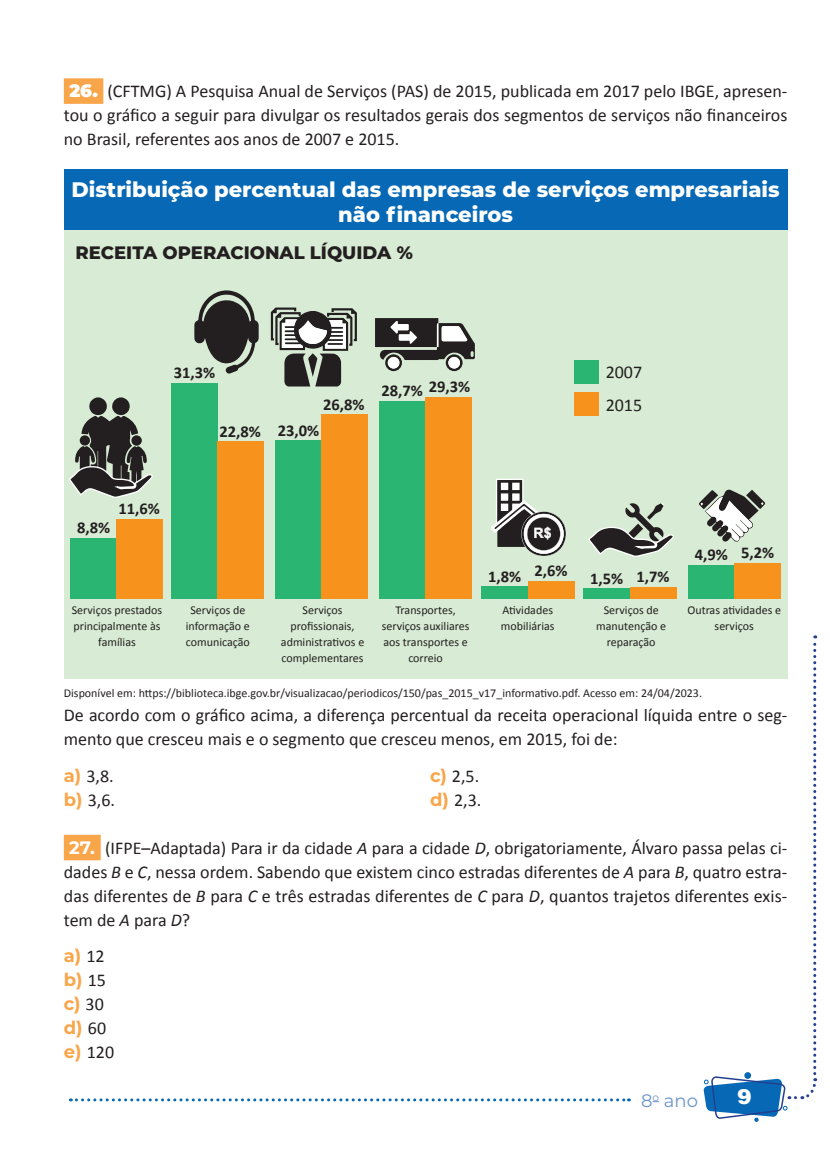
<style>
.page{position:relative;width:830px;height:1170px;background:#fff}
.page>*{position:absolute;margin:0;border:0;box-sizing:border-box;transform-origin:0 0}
.TITULO{font:800 21px/25.2px "Montserrat";color:#fff;text-align:center}
.t1{font:900 21px "Helvetica";color:#fff}
.ENUNCIADO{font:18px/24px "Calibri";color:#231f20;text-align:justify}
.TEXTO_sem_recuo{font:18px/24px "Calibri";color:#231f20}
.ALTERNATIVAS{font:18px "Calibri";color:#231f20}
.TITULO-2{font:800 18px "Montserrat";color:#231f20}
.ALTERNATIVAS-2{font:700 18px "Montserrat";color:#f9a64a}
.t2{font:18px "Montserrat";color:#6b93cc}
.TEXTO_sem_recuo-2{font:700 16.5px "Calibri";color:#231f20}
.t3{font:700 14.1px "Arial";color:#fff}
.TEXTO_sem_recuo-3{font:12px/15.9px "Calibri";color:#231f20;text-align:center}
.FONTE{font:12px "Calibri";color:#231f20}
.s1{font-family:"Montserrat";font-weight:900;color:#fff}
.s2{font-family:"Montserrat";font-weight:700;color:#f9a64a}
.s3{font-family:"Montserrat";font-weight:700;color:#fff}
.s4{font-style:italic}
.s5{font-family:"Calibri";font-weight:400;color:#231f20}
</style>
<div class="page">
<svg style="left:744px;top:1071px;width:6px;height:7px"></svg>
<svg style="left:70px;top:1098px;width:559px;height:3px"></svg>
<svg style="left:703px;top:1075px;width:86px;height:46px"></svg>
<svg style="left:795px;top:635px;width:22px;height:464px"></svg>
<div style="left:64px;top:78px;width:39px;height:26px;background:#f9a64a"></div>
<div style="left:64px;top:834px;width:37px;height:26px;background:#f9a64a"></div>
<div style="left:64px;top:217px;width:723px;height:461px;background:#d8ebd4"></div>
<svg style="left:699px;top:489px;width:65px;height:53px"></svg>
<svg style="left:194px;top:290px;width:64px;height:83px"></svg>
<svg style="left:375px;top:318px;width:99px;height:53px"></svg>
<div style="left:387px;top:357px;width:12px;height:11px;background:#fff;border-radius:50%"></div>
<div style="left:448px;top:357px;width:12px;height:11px;background:#fff;border-radius:50%"></div>
<svg style="left:588px;top:503px;width:85px;height:54px"></svg>
<svg style="left:491px;top:478px;width:75px;height:78px"></svg>
<svg style="left:271px;top:307px;width:86px;height:79px"></svg>
<svg style="left:69px;top:397px;width:84px;height:101px"></svg>
<div style="left:687px;top:565px;width:47px;height:34px;background:#2bb572"></div>
<div style="left:583px;top:588px;width:47px;height:11px;background:#2bb572"></div>
<div style="left:481px;top:586px;width:46px;height:13px;background:#2bb572"></div>
<div style="left:379px;top:401px;width:46px;height:198px;background:#2bb572"></div>
<div style="left:275px;top:440px;width:46px;height:159px;background:#2bb572"></div>
<div style="left:171px;top:383px;width:46px;height:216px;background:#2bb572"></div>
<div style="left:71px;top:538px;width:46px;height:61px;background:#2bb572"></div>
<div style="left:734px;top:563px;width:46px;height:36px;background:#f7931d"></div>
<div style="left:630px;top:587px;width:46px;height:12px;background:#f7931d"></div>
<div style="left:527px;top:581px;width:47px;height:18px;background:#f7931d"></div>
<div style="left:425px;top:397px;width:46px;height:202px;background:#f7931d"></div>
<div style="left:321px;top:414px;width:47px;height:185px;background:#f7931d"></div>
<div style="left:217px;top:442px;width:47px;height:157px;background:#f7931d"></div>
<div style="left:116px;top:519px;width:47px;height:80px;background:#f7931d"></div>
<div style="left:574px;top:360px;width:24px;height:23px;background:#2bb572"></div>
<div style="left:574px;top:392px;width:24px;height:24px;background:#f7931d"></div>
<div style="left:64px;top:169px;width:723px;height:60px;background:#0769b5"></div>
<p class="ENUNCIADO" style="left:64px;top:78px;width:724px;text-indent:5px"><span class="s1">26.</span> (CFTMG) A Pesquisa Anual de Serviços (PAS) de 2015, publicada em 2017 pelo IBGE, apresen&shy;tou o gráfico a seguir para divulgar os resultados gerais dos segmentos de serviços não financeiros no Brasil, referentes aos anos de 2007 e 2015.</p>
<p class="TITULO" style="left:71px;top:175px;width:709px">Distribuição percentual das empresas de serviços empresariais não financeiros</p>
<p class="TITULO-2" style="left:75px;top:239px;width:339px">RECEITA OPERACIONAL LÍQUIDA %</p>
<p class="TEXTO_sem_recuo-2" style="left:174px;top:362px;width:43px">31,3%</p>
<p class="TEXTO_sem_recuo-2" style="left:219px;top:421px;width:43px">22,8%</p>
<p class="TEXTO_sem_recuo-2" style="left:323px;top:393px;width:43px">26,8%</p>
<p class="TEXTO_sem_recuo-2" style="left:277px;top:419px;width:43px">23,0%</p>
<p class="TEXTO_sem_recuo-2" style="left:428px;top:376px;width:43px">29,3%</p>
<p class="TEXTO_sem_recuo-2" style="left:381px;top:380px;width:43px">28,7%</p>
<p class="TEXTO_sem_recuo" style="left:605px;top:359px;width:38px">2007</p>
<p class="TEXTO_sem_recuo" style="left:605px;top:392px;width:38px">2015</p>
<p class="TEXTO_sem_recuo-2" style="left:77px;top:517px;width:35px">8,8%</p>
<p class="TEXTO_sem_recuo-2" style="left:118px;top:497px;width:43px">11,6%</p>
<p class="t3" style="left:533px;top:527px;width:19px">R$</p>
<p class="TEXTO_sem_recuo-2" style="left:534px;top:560px;width:35px">2,6%</p>
<p class="TEXTO_sem_recuo-2" style="left:636px;top:566px;width:35px">1,7%</p>
<p class="TEXTO_sem_recuo-2" style="left:488px;top:566px;width:35px">1,8%</p>
<p class="TEXTO_sem_recuo-2" style="left:590px;top:567px;width:35px">1,5%</p>
<p class="TEXTO_sem_recuo-2" style="left:694px;top:544px;width:35px">4,9%</p>
<p class="TEXTO_sem_recuo-2" style="left:740px;top:542px;width:35px">5,2%</p>
<p class="TEXTO_sem_recuo-3" style="left:72px;top:601px;width:92px">Serviços prestados principalmente às famílias</p>
<p class="TEXTO_sem_recuo-3" style="left:186px;top:601px;width:66px">Serviços de informação e comunicação</p>
<p class="TEXTO_sem_recuo-3" style="left:281px;top:601px;width:85px">Serviços profissionais, administrativos e complementares</p>
<p class="TEXTO_sem_recuo-3" style="left:381px;top:601px;width:89px">Transportes, serviços auxiliares aos transportes e correio</p>
<p class="TEXTO_sem_recuo-3" style="left:500px;top:601px;width:55px;text-align:left">Atividades mobiliárias</p>
<p class="TEXTO_sem_recuo-3" style="left:596px;top:601px;width:71px">Serviços de manutenção e reparação</p>
<p class="TEXTO_sem_recuo-3" style="left:687px;top:601px;width:95px">Outras atividades e serviços</p>
<p class="FONTE" style="left:64px;top:686px;width:639px">Disponível em: https://biblioteca.ibge.gov.br/visualizacao/periodicos/150/pas_2015_v17_informativo.pdf. Acesso em: 24/04/2023.</p>
<p class="TEXTO_sem_recuo" style="left:64px;top:702px;width:724px">De acordo com o gráfico acima, a diferença percentual da receita operacional líquida entre o seg&shy;mento que cresceu mais e o segmento que cresceu menos, em 2015, foi de:</p>
<p class="ALTERNATIVAS" style="left:64px;top:764px;width:51px"><span class="s2">a)</span> 3,8.</p>
<p class="ALTERNATIVAS" style="left:64px;top:788px;width:53px"><span class="s2">b)</span> 3,6.</p>
<p class="ALTERNATIVAS" style="left:430px;top:764px;width:51px"><span class="s2">c)</span> 2,5.</p>
<p class="ALTERNATIVAS" style="left:430px;top:788px;width:53px"><span class="s2">d)</span> 2,3.</p>
<p class="ENUNCIADO" style="left:64px;top:834px;width:724px;text-indent:5px"><span class="s3">27.</span> (IFPE–Adaptada) Para ir da cidade <span class="s4">A</span> para a cidade <span class="s4">D</span>, obrigatoriamente, Álvaro passa pelas ci&shy;dades <span class="s4">B</span> e <span class="s4">C</span>, nessa ordem. Sabendo que existem cinco estradas diferentes de <span class="s4">A</span> para <span class="s4">B</span>, quatro estra&shy;das diferentes de <span class="s4">B</span> para <span class="s4">C</span> e três estradas diferentes de <span class="s4">C</span> para <span class="s4">D</span>, quantos trajetos diferentes exis&shy;tem de <span class="s4">A</span> para <span class="s4">D</span>?</p>
<p class="ALTERNATIVAS-2" style="left:64px;top:942px;width:42px">a) <span class="s5">12</span></p>
<p class="ALTERNATIVAS-2" style="left:64px;top:966px;width:44px">b) <span class="s5">15</span></p>
<p class="ALTERNATIVAS-2" style="left:64px;top:990px;width:42px">c) <span class="s5">30</span></p>
<p class="ALTERNATIVAS-2" style="left:64px;top:1014px;width:44px">d) <span class="s5">60</span></p>
<p class="ALTERNATIVAS" style="left:64px;top:1040px;width:52px"><span class="s2">e)</span> 120</p>
<p class="t2" style="left:640px;top:1087px;width:58px">8<sup>o</sup> ano</p>
<p class="t1" style="left:737px;top:1082px;width:16px">9</p>
</div>
